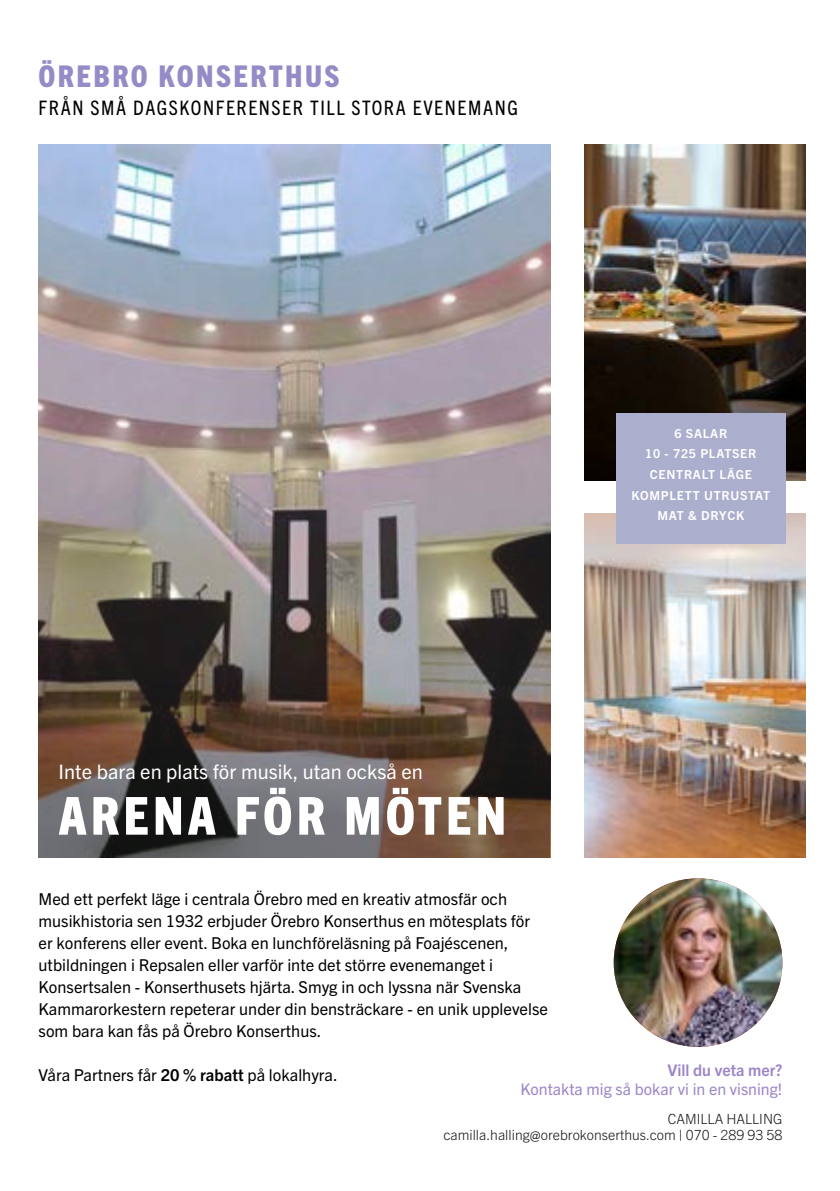
<style>
.page{position:relative;width:840px;height:1191px;background:#fff}
.page>*{position:absolute;margin:0;border:0;box-sizing:border-box;transform-origin:0 0}
.t1{font:800 condensed 52.4px "Trade Gothic Next LT Pro";letter-spacing:.08em;color:#fff}
.t2{font:800 condensed 30px "Trade Gothic Next LT Pro";letter-spacing:.08em;color:#958cc7}
.t3{font:condensed 20px "Trade Gothic Next LT Pro";letter-spacing:.08em;color:#000}
.t4{font:20px "Trade Gothic Next LT Pro";color:#fff}
.t5{font:16.4px/22px "Trade Gothic Next LT Pro";color:#000}
.t6{font:16px "Trade Gothic Next LT Pro";color:#9d85c8}
.t7{font:700 16px "Trade Gothic Next LT Pro";color:#9d85c8}
.t8{font:300 14px/16.8px "Trade Gothic Next LT Pro";color:#141414;text-align:right}
.t9{font:700 12.4px/20.6px "Trade Gothic Next LT Pro";letter-spacing:.06em;color:#fff;text-align:center}
.s1{font-weight:700}
</style>
<div class="page">
<img style="left:39px;top:144px;width:511px;height:304px">
<img style="left:39px;top:448px;width:511px;height:410px">
<img style="left:584px;top:144px;width:221px;height:336px">
<img style="left:584px;top:513px;width:221px;height:345px">
<div style="left:616px;top:413px;width:169px;height:131px;background:#abafcd"></div>
<img style="left:613px;top:878px;width:169px;height:168px;border-radius:84px">
<h2 class="t2" style="left:39px;top:56px;width:302px">ÖREBRO KONSERTHUS</h2>
<p class="t3" style="left:39px;top:94px;width:480px">FRÅN SMÅ DAGSKONFERENSER TILL STORA EVENEMANG</p>
<p class="t4" style="left:59px;top:757px;width:365px">Inte bara en plats för musik, utan också en</p>
<h1 class="t1" style="left:59px;top:780px;width:449px">ARENA FÖR MÖTEN</h1>
<p class="t9" style="left:631px;top:422px;width:140px">6 SALAR<br>10 - 725 PLATSER<br>CENTRALT LÄGE<br>KOMPLETT UTRUSTAT<br>MAT &amp; DRYCK</p>
<p class="t5" style="left:39px;top:887px;width:510px">Med ett perfekt läge i centrala Örebro med en kreativ atmosfär och musikhistoria sen 1932 erbjuder Örebro Konserthus en mötesplats för er konferens eller event. Boka en lunchföreläsning på Foajéscenen, utbildningen i Repsalen eller varför inte det större evenemanget i Konsertsalen - Konserthusets hjärta. Smyg in och lyssna när Svenska Kammarorkestern repeterar under din bensträckare - en unik upplevelse som bara kan fås på Örebro Konserthus.</p>
<p class="t5" style="left:39px;top:1063px;width:300px">Våra Partners får <span class="s1">20 % rabatt</span> på lokalhyra.</p>
<p class="t7" style="left:667px;top:1059px;width:116px">Vill du veta mer?</p>
<p class="t6" style="left:520px;top:1078px;width:263px">Kontakta mig så bokar vi in en visning!</p>
<p class="t8" style="left:443px;top:1109px;width:340px">CAMILLA HALLING camilla.halling@orebrokonserthus.com | 070 - 289 93 58</p>
</div>
